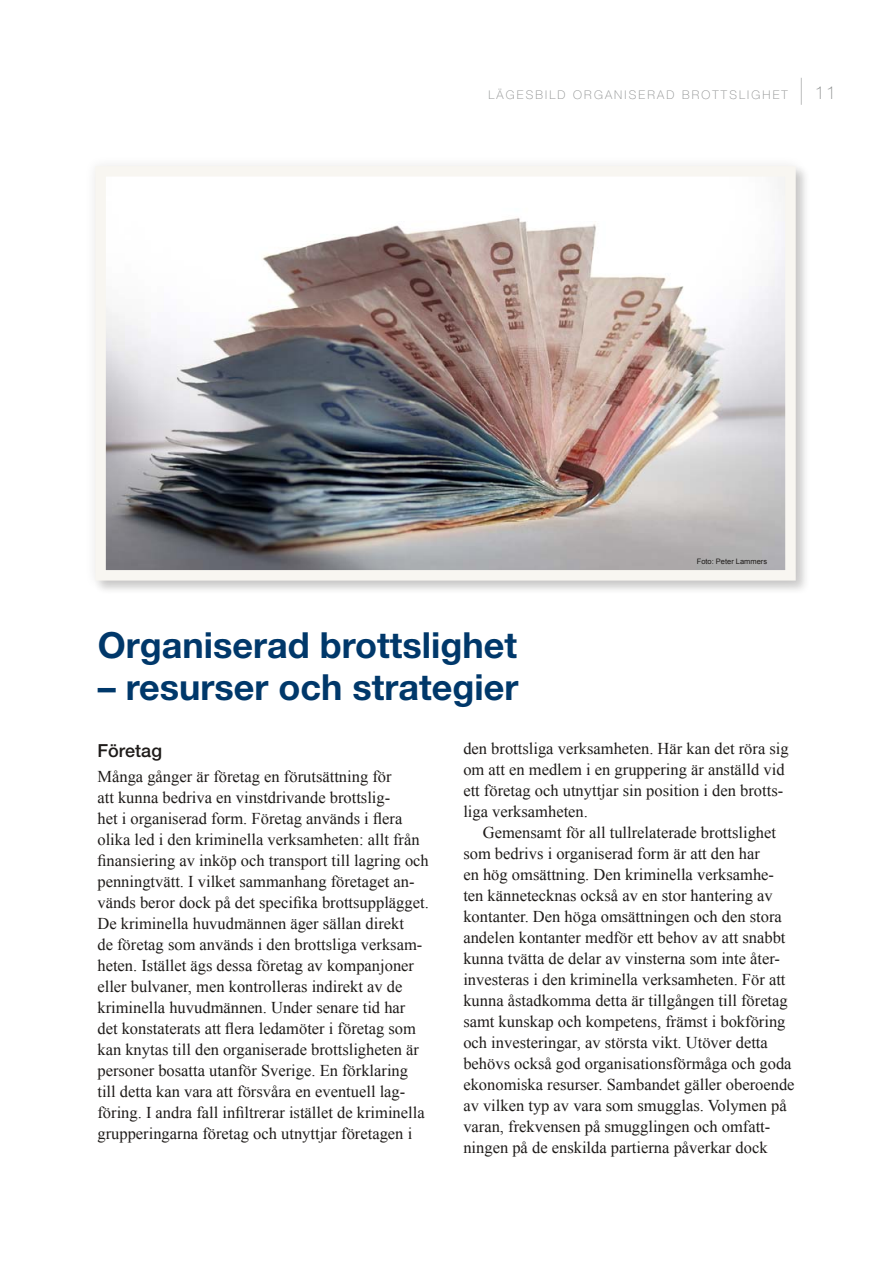
<style>
.page{position:relative;width:893px;height:1263px;background:#fff}
.page>*{position:absolute;margin:0;border:0;box-sizing:border-box;transform-origin:0 0}
.t1{font:700 36px "Helvetica Neue";color:#00386a}
.t2{font:200 27px "Helvetica Neue";color:#8b8d8d}
.t3{font:500 18px "Helvetica Neue";letter-spacing:.005em;color:#1e1b19}
.t4{font:100 18px "Helvetica Neue";color:#8b8d8d}
.t5{font:16.5px/21px "Times New Roman";color:#1e1b19}
.t6{font:100 12px "Helvetica Neue";letter-spacing:.18em;color:#8b8d8d}
.t7{font:7.5px "Arial";color:#1e1b19}
</style>
<div class="page">
<div style="left:83px;top:154px;width:724px;height:438px;background:#1e1b19;opacity:.1"></div>
<img style="left:106px;top:177px;width:679px;height:392px">
<div style="left:95px;top:166px;width:701px;height:414px;border:10px solid #f8f6f1"></div>
<p class="t6" style="left:488px;top:88px;width:301px">LÄGESBILD ORGANISERAD BROTTSLIGHET</p>
<h2 class="t2" style="left:798px;top:74px;width:7px">|</h2>
<p class="t4" style="left:815px;top:82px;width:23px">11</p>
<h1 class="t1" style="left:98px;top:623px;width:421px">Organiserad brottslighet</h1>
<h1 class="t1" style="left:98px;top:665px;width:422px">– resurser och strategier</h1>
<p class="t7" style="left:697px;top:557px;width:72px">Foto: Peter Lammers</p>
<p class="t3" style="left:97px;top:739px;width:66px">Företag</p>
<p class="t5" style="left:97px;top:766px;width:333px">Många gånger är företag en förutsättning för<br>att kunna bedriva en vinstdrivande brottslig-<br>het i organiserad form. Företag används i flera olika led i den kriminella verksamheten: allt från finansiering av inköp och transport till lagring och penningtvätt. I vilket sammanhang företaget an&shy;vänds beror dock på det specifika brottsupplägget.<br>De kriminella huvudmännen äger sällan direkt<br>de företag som används i den brottsliga verksam&shy;heten. Istället ägs dessa företag av kompanjoner eller bulvaner, men kontrolleras indirekt av de kriminella huvudmännen. Under senare tid har det konstaterats att flera ledamöter i företag som kan knytas till den organiserade brottsligheten är personer bosatta utanför Sverige. En förklaring till detta kan vara att försvåra en eventuell lag&shy;föring. I andra fall infiltrerar istället de kriminella grupperingarna företag och utnyttjar företagen i</p>
<p class="t5" style="left:463px;top:738px;width:327px">den brottsliga verksamheten. Här kan det röra sig om att en medlem i en gruppering är anställd vid ett företag och utnyttjar sin position i den brotts&shy;liga verksamheten.</p>
<p class="t5" style="left:463px;top:822px;width:333px;text-indent:20px">Gemensamt för all tullrelaterade brottslighet som bedrivs i organiserad form är att den har<br>en hög omsättning. Den kriminella verksamhe&shy;ten kännetecknas också av en stor hantering av kontanter. Den höga omsättningen och den stora andelen kontanter medför ett behov av att snabbt kunna tvätta de delar av vinsterna som inte åter&shy;investeras i den kriminella verksamheten. För att kunna åstadkomma detta är tillgången till företag samt kunskap och kompetens, främst i bokföring och investeringar, av största vikt. Utöver detta behövs också god organisationsförmåga och goda ekonomiska resurser. Sambandet gäller oberoende av vilken typ av vara som smugglas. Volymen på varan, frekvensen på smugglingen och omfatt&shy;ningen på de enskilda partierna påverkar dock</p>
</div>
